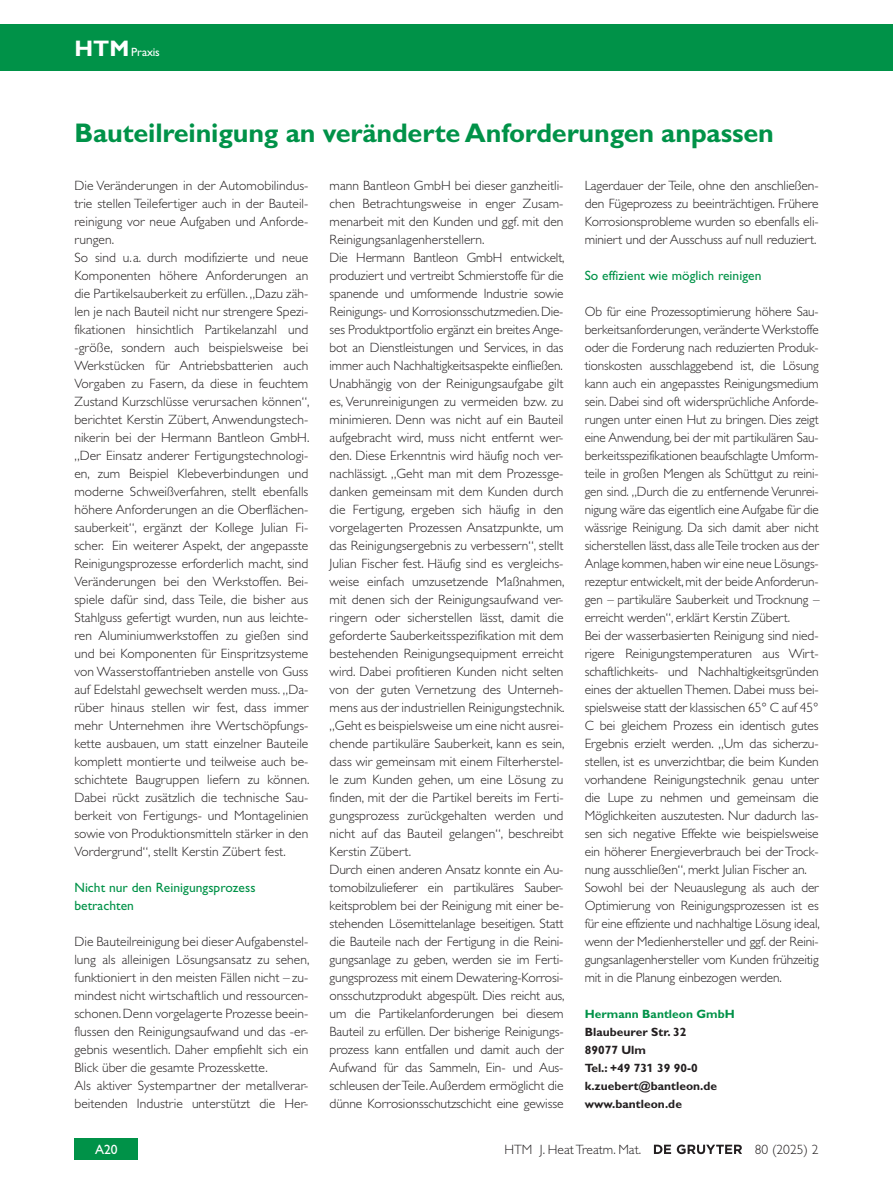
<style>
.page{position:relative;width:893px;height:1191px;background:#fff}
.page>*{position:absolute;margin:0;border:0;box-sizing:border-box;transform-origin:0 0}
.t1{font:27px "Gill Sans HTM Bold";letter-spacing:-.005em;color:#009248}
.t2{font:13.5px/18px "Gill Sans HTM Light";letter-spacing:.005em;color:#231f20}
.t3{font:13.5px/18px "Gill Sans HTM Regular";letter-spacing:.005em;color:#009248}
.t4{font:13.5px "Gill Sans HTM Regular";color:#fff}
.t5{font:12px/18px "Gill Sans HTM Bold";letter-spacing:.005em;color:#231f20}
.t6{font:12px "Gill Sans HTM Bold";letter-spacing:.005em;color:#009248}
.t7{font:12px "Gill Sans HTM Regular";color:#fff}
.s1{font-family:"Gill Sans HTM Bold";font-size:22.5px}
</style>
<div class="page">
<div style="left:0;top:25px;width:893px;height:46px;background:#009248"></div>
<div style="left:74px;top:1138px;width:64px;height:21px;background:#009248"></div>
<svg style="left:654px;top:1144px;width:88px;height:10px"></svg>
<p class="t7" style="left:74px;top:45px;width:87px"><span class="s1">HTM</span>Praxis</p>
<h1 class="t1" style="left:74px;top:117px;width:701px">Bauteilreinigung an veränderte Anforderungen anpassen</h1>
<p class="t2" style="left:74px;top:177px;width:237px">Die Veränderungen in der Automobilindus&shy;trie stellen Teilefertiger auch in der Bauteil&shy;reinigung vor neue Aufgaben und Anforde&shy;rungen.<br>So sind u.a. durch modifizierte und neue Komponenten höhere Anforderungen an die Partikelsauberkeit zu erfüllen. „Dazu zäh&shy;len je nach Bauteil nicht nur strengere Spezi&shy;fikationen hinsichtlich Partikelanzahl und -größe, sondern auch beispielsweise bei Werkstücken für Antriebsbatterien auch Vorgaben zu Fasern, da diese in feuchtem Zustand Kurzschlüsse verursachen können“, berichtet Kerstin Zübert, Anwendungstech&shy;nikerin bei der Hermann Bantleon GmbH. „Der Einsatz anderer Fertigungstechnologi&shy;en, zum Beispiel Klebeverbindungen und moderne Schweißverfahren, stellt ebenfalls höhere Anforderungen an die Oberflächen&shy;sauberkeit“, ergänzt der Kollege Julian Fi&shy;scher. Ein weiterer Aspekt, der angepasste Reinigungsprozesse erforderlich macht, sind Veränderungen bei den Werkstoffen. Bei&shy;spiele dafür sind, dass Teile, die bisher aus Stahlguss gefertigt wurden, nun aus leichte&shy;ren Aluminiumwerkstoffen zu gießen sind und bei Komponenten für Einspritzsysteme von Wasserstoffantrieben anstelle von Guss auf Edelstahl gewechselt werden muss. „Da&shy;rüber hinaus stellen wir fest, dass immer mehr Unternehmen ihre Wertschöpfungs&shy;kette ausbauen, um statt einzelner Bauteile komplett montierte und teilweise auch be&shy;schichtete Baugruppen liefern zu können.<br>Dabei rückt zusätzlich die technische Sau&shy;berkeit von Fertigungs- und Montagelinien sowie von Produktionsmitteln stärker in den Vordergrund“, stellt Kerstin Zübert fest.</p>
<p class="t3" style="left:74px;top:878px;width:183px">Nicht nur den Reinigungsprozess betrachten</p>
<p class="t2" style="left:74px;top:933px;width:237px">Die Bauteilreinigung bei dieser Aufgabenstel&shy;lung als alleinigen Lösungsansatz zu sehen, funktioniert in den meisten Fällen nicht – zu&shy;mindest nicht wirtschaftlich und ressourcen&shy;schonen. Denn vorgelagerte Prozesse beein&shy;flussen den Reinigungsaufwand und das -er&shy;gebnis wesentlich. Daher empfiehlt sich ein Blick über die gesamte Prozesskette.<br>Als aktiver Systempartner der metallverar&shy;beitenden Industrie unterstützt die Her-</p>
<p class="t2" style="left:330px;top:177px;width:237px">mann Bantleon GmbH bei dieser ganzheitli&shy;chen Betrachtungsweise in enger Zusam&shy;menarbeit mit den Kunden und ggf. mit den Reinigungsanlagenherstellern.<br>Die Hermann Bantleon GmbH entwickelt, produziert und vertreibt Schmierstoffe für die spanende und umformende Industrie sowie Reinigungs- und Korrosionsschutzmedien. Die&shy;ses Produktportfolio ergänzt ein breites Ange&shy;bot an Dienstleistungen und Services, in das immer auch Nachhaltigkeitsaspekte einfließen.<br>Unabhängig von der Reinigungsaufgabe gilt es, Verunreinigungen zu vermeiden bzw. zu minimieren. Denn was nicht auf ein Bauteil aufgebracht wird, muss nicht entfernt wer&shy;den. Diese Erkenntnis wird häufig noch ver&shy;nachlässigt. „Geht man mit dem Prozessge&shy;danken gemeinsam mit dem Kunden durch die Fertigung, ergeben sich häufig in den vorgelagerten Prozessen Ansatzpunkte, um das Reinigungsergebnis zu verbessern“, stellt Julian Fischer fest. Häufig sind es vergleichs&shy;weise einfach umzusetzende Maßnahmen, mit denen sich der Reinigungsaufwand ver&shy;ringern oder sicherstellen lässt, damit die geforderte Sauberkeitsspezifikation mit dem bestehenden Reinigungsequipment erreicht wird. Dabei profitieren Kunden nicht selten von der guten Vernetzung des Unterneh&shy;mens aus der industriellen Reinigungstechnik. „Geht es beispielsweise um eine nicht ausrei&shy;chende partikuläre Sauberkeit, kann es sein, dass wir gemeinsam mit einem Filterherstel&shy;le zum Kunden gehen, um eine Lösung zu finden, mit der die Partikel bereits im Ferti&shy;gungsprozess zurückgehalten werden und nicht auf das Bauteil gelangen“, beschreibt Kerstin Zübert.<br>Durch einen anderen Ansatz konnte ein Au&shy;tomobilzulieferer ein partikuläres Sauber&shy;keitsproblem bei der Reinigung mit einer be&shy;stehenden Lösemittelanlage beseitigen. Statt die Bauteile nach der Fertigung in die Reini&shy;gungsanlage zu geben, werden sie im Ferti&shy;gungsprozess mit einem Dewatering-Korrosi&shy;onsschutzprodukt abgespült. Dies reicht aus, um die Partikelanforderungen bei diesem Bauteil zu erfüllen. Der bisherige Reinigungs&shy;prozess kann entfallen und damit auch der Aufwand für das Sammeln, Ein- und Aus&shy;schleusen der Teile. Außerdem ermöglicht die dünne Korrosionsschutzschicht eine gewisse</p>
<p class="t2" style="left:585px;top:177px;width:235px;text-align:justify">Lagerdauer der Teile, ohne den anschließen&shy;den Fügeprozess zu beeinträchtigen. Frühere Korrosionsprobleme wurden so ebenfalls eli&shy;miniert und der Ausschuss auf null reduziert.</p>
<p class="t3" style="left:585px;top:266px;width:178px">So effizient wie möglich reinigen</p>
<p class="t2" style="left:585px;top:303px;width:237px">Ob für eine Prozessoptimierung höhere Sau&shy;berkeitsanforderungen, veränderte Werkstoffe oder die Forderung nach reduzierten Produk&shy;tionskosten ausschlaggebend ist, die Lösung kann auch ein angepasstes Reinigungsmedium sein. Dabei sind oft widersprüchliche Anforde&shy;rungen unter einen Hut zu bringen. Dies zeigt eine Anwendung, bei der mit partikulären Sau&shy;berkeitsspezifikationen beaufschlagte Umform&shy;teile in großen Mengen als Schüttgut zu reini&shy;gen sind. „Durch die zu entfernende Verunrei&shy;nigung wäre das eigentlich eine Aufgabe für die wässrige Reinigung. Da sich damit aber nicht sicherstellen lässt, dass alle Teile trocken aus der Anlage kommen, haben wir eine neue Lösungs&shy;rezeptur entwickelt, mit der beide Anforderun&shy;gen – partikuläre Sauberkeit und Trocknung – erreicht werden“, erklärt Kerstin Zübert.<br>Bei der wasserbasierten Reinigung sind nied&shy;rigere Reinigungstemperaturen aus Wirt&shy;schaftlichkeits- und Nachhaltigkeitsgründen eines der aktuellen Themen. Dabei muss bei&shy;spielsweise statt der klassischen 65° C auf 45° C bei gleichem Prozess ein identisch gutes Ergebnis erzielt werden. „Um das sicherzu&shy;stellen, ist es unverzichtbar, die beim Kunden vorhandene Reinigungstechnik genau unter die Lupe zu nehmen und gemeinsam die Möglichkeiten auszutesten. Nur dadurch las&shy;sen sich negative Effekte wie beispielsweise ein höherer Energieverbrauch bei der Trock&shy;nung ausschließen“, merkt Julian Fischer an.<br>Sowohl bei der Neuauslegung als auch der Optimierung von Reinigungsprozessen ist es für eine effiziente und nachhaltige Lösung ideal, wenn der Medienhersteller und ggf. der Reini&shy;gungsanlagenhersteller vom Kunden frühzeitig mit in die Planung einbezogen werden.</p>
<p class="t6" style="left:585px;top:1007px;width:152px">Hermann Bantleon GmbH</p>
<p class="t5" style="left:585px;top:1023px;width:134px">Blaubeurer Str. 32<br>89077 Ulm<br>Tel.: +49 731 39 90-0 k.zuebert@bantleon.de www.bantleon.de</p>
<p class="t4" style="left:95px;top:1141px;width:24px">A20</p>
<p class="t2" style="left:504px;top:1140px;width:138px">HTM J. Heat Treatm. Mat.</p>
<p class="t2" style="left:755px;top:1140px;width:65px">80 (2025) 2</p>
</div>
